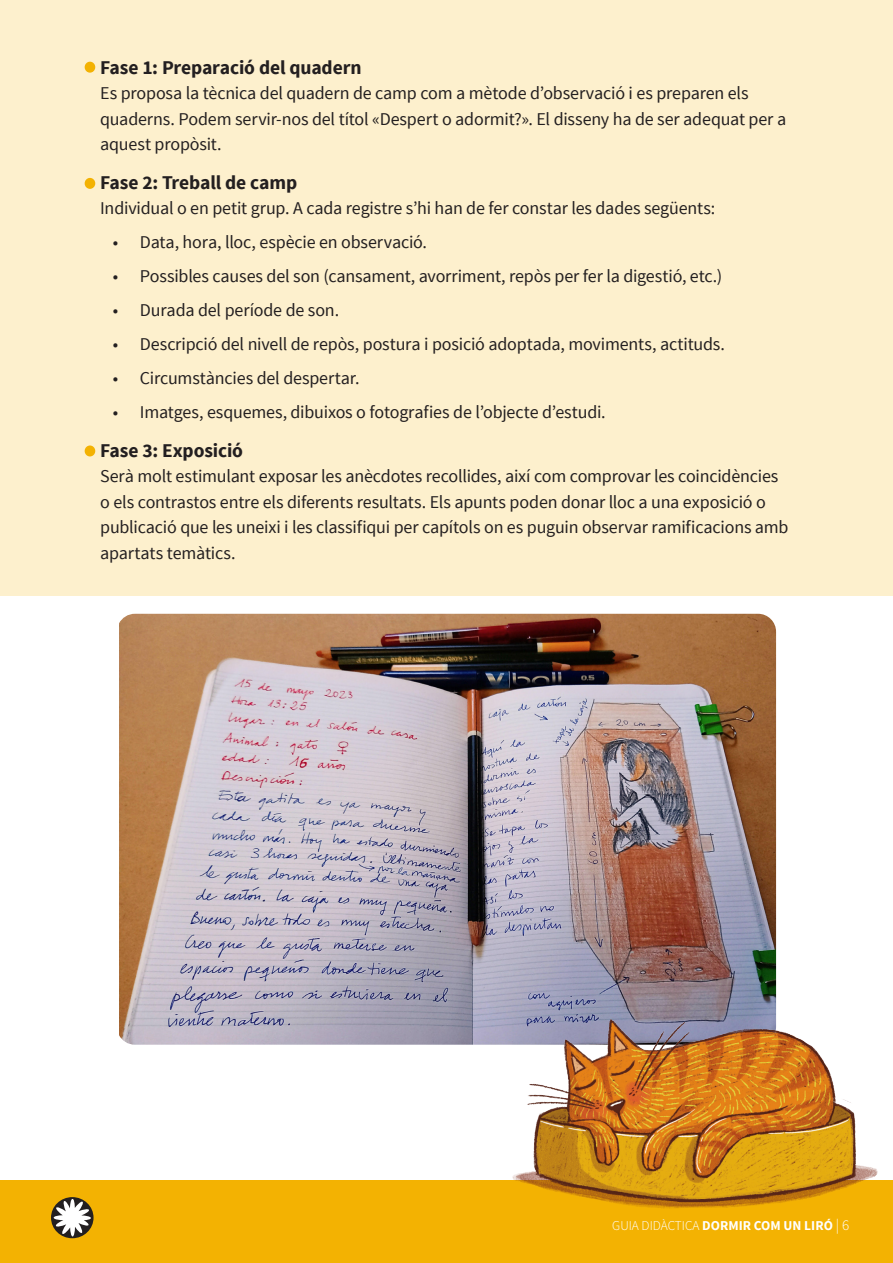
<style>
.page{position:relative;width:893px;height:1263px;background:#fff}
.page>*{position:absolute;margin:0;border:0;box-sizing:border-box;transform-origin:0 0}
.textbase{font:700 19.5px "Source Sans Pro";letter-spacing:-.01em;color:#231f20}
.textbase-2{font:18px/25.5px "Source Sans Pro";letter-spacing:-.01em;color:#231f20}
.t1{font:700 13.5px "Source Sans Pro";color:#fff}
.s1{font-weight:300}
.s2{font-weight:300;font-size:15px}
</style>
<div class="page">
<div style="left:0;top:1180px;width:893px;height:83px;background:#f3b202"></div>
<svg style="left:51px;top:1197px;width:43px;height:41px"></svg>
<svg style="left:54px;top:1199px;width:37px;height:37px"></svg>
<div style="left:0;top:0;width:893px;height:595px;background:#fdf0cd"></div>
<img style="left:119px;top:614px;width:657px;height:431px">
<img style="left:510px;top:997px;width:368px;height:211px">
<div style="left:85px;top:62px;width:10px;height:10px;background:#f3b202;border-radius:50%"></div>
<div style="left:85px;top:62px;width:10px;height:11px;border:2px solid #f3b202;border-radius:50%"></div>
<div style="left:85px;top:179px;width:10px;height:9px;background:#f3b202;border-radius:50%"></div>
<div style="left:85px;top:178px;width:10px;height:11px;border:2px solid #f3b202;border-radius:50%"></div>
<div style="left:85px;top:446px;width:10px;height:10px;background:#f3b202;border-radius:50%"></div>
<div style="left:85px;top:445px;width:10px;height:11px;border:2px solid #f3b202;border-radius:50%"></div>
<p class="textbase" style="left:100px;top:55px;width:263px">Fase 1: Preparació del quadern</p>
<p class="textbase-2" style="left:100px;top:81px;width:688px">Es proposa la tècnica del quadern de camp com a mètode d’observació i es preparen els quaderns. Podem servir-nos del títol «Despert o adormit?». El disseny ha de ser adequat per a aquest propòsit.</p>
<p class="textbase" style="left:100px;top:170px;width:199px">Fase 2: Treball de camp</p>
<p class="textbase-2" style="left:100px;top:196px;width:617px">Individual o en petit grup. A cada registre s’hi han de fer constar les dades següents:</p>
<p class="textbase-2" style="left:113px;top:230px;width:316px">• Data, hora, lloc, espècie en observació.</p>
<p class="textbase-2" style="left:113px;top:264px;width:611px">• Possibles causes del son (cansament, avorriment, repòs per fer la digestió, etc.)</p>
<p class="textbase-2" style="left:113px;top:298px;width:228px">• Durada del període de son.</p>
<p class="textbase-2" style="left:113px;top:332px;width:614px">• Descripció del nivell de repòs, postura i posició adoptada, moviments, actituds.</p>
<p class="textbase-2" style="left:113px;top:366px;width:248px">• Circumstàncies del despertar.</p>
<p class="textbase-2" style="left:113px;top:400px;width:494px">• Imatges, esquemes, dibuixos o fotografies de l’objecte d’estudi.</p>
<p class="textbase" style="left:100px;top:438px;width:144px">Fase 3: Exposició</p>
<p class="textbase-2" style="left:100px;top:464px;width:690px">Serà molt estimulant exposar les anècdotes recollides, així com comprovar les coincidències o els contrastos entre els diferents resultats. Els apunts poden donar lloc a una exposició o publicació que les uneixi i les classifiqui per capítols on es puguin observar ramificacions amb apartats temàtics.</p>
<p class="t1" style="left:612px;top:1217px;width:239px"><span class="s1">GUIA DIDÀCTICA</span> DORMIR COM UN LIRÓ <span class="s2">| 6</span></p>
</div>
